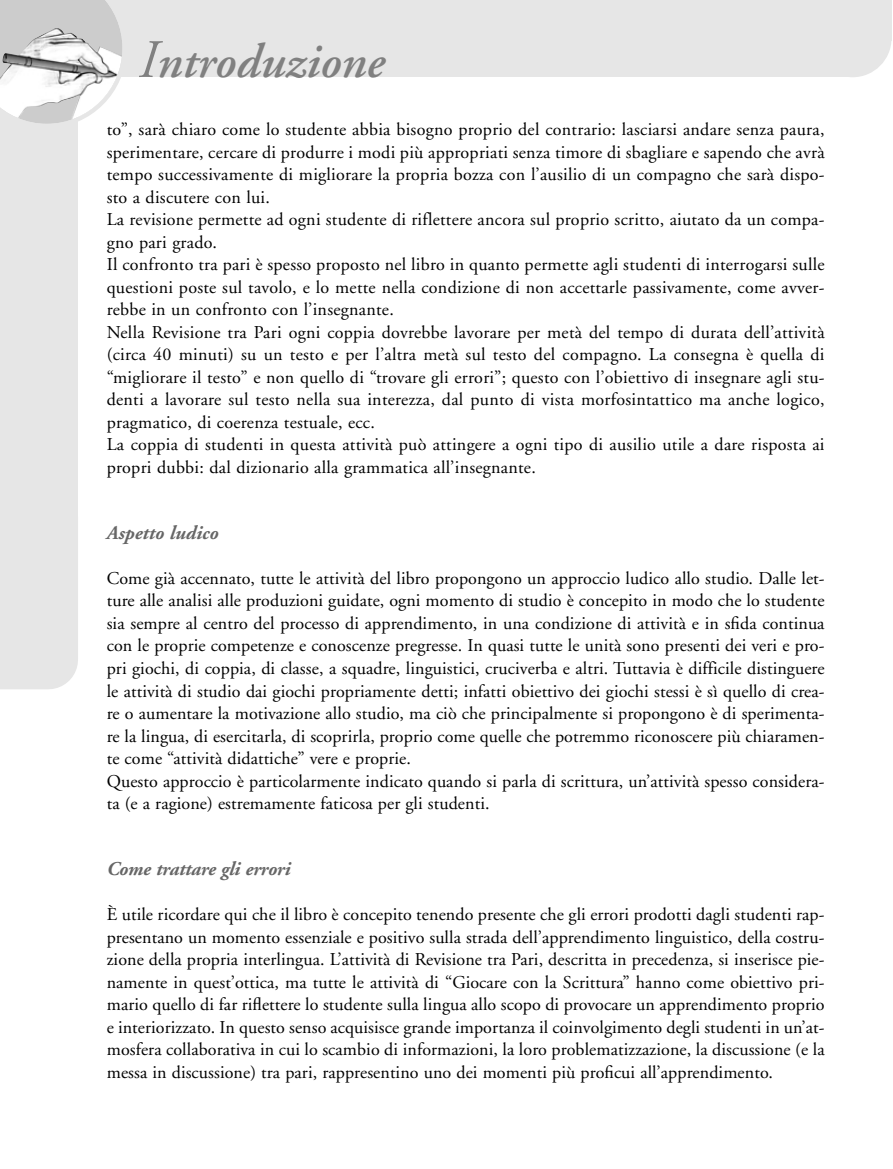
<style>
.page{position:relative;width:893px;height:1169px;background:#fff}
.page>*{position:absolute;margin:0;border:0;box-sizing:border-box;transform-origin:0 0}
.t1{font:italic 600 48.45px "Adobe Garamond";color:#808080}
.t2{font:italic 700 19.5px "Adobe Garamond";letter-spacing:-.01em;color:#666}
.t3{font:18px/22.5px "Adobe Garamond";letter-spacing:.015em;color:#000}
.s1{font-weight:400;font-size:54px}
</style>
<div class="page">
<div style="left:0;top:0;width:78px;height:583px;background:#e6e6e6"></div>
<div style="left:47px;top:0;width:805px;height:77px;background:#e6e6e6"></div>
<div style="left:833px;top:0;width:58px;height:41px;background:#e6e6e6"></div>
<div style="left:813px;top:0;width:78px;height:77px;background:#e6e6e6;border-radius:50%"></div>
<div style="left:0;top:603px;width:78px;height:86px;background:#e6e6e6"></div>
<div style="left:0;top:449px;width:78px;height:154px;background:#e6e6e6"></div>
<svg style="left:0;top:0;width:122px;height:124px"></svg>
<div style="left:0;top:0;width:23px;height:19px;background:#ccc"></div>
<h1 class="t1" style="left:139px;top:42px;width:247px"><span class="s1">I</span>ntroduzione</h1>
<p class="t3" style="left:107px;top:120px;width:719px">to”, sarà chiaro come lo studente abbia bisogno proprio del contrario: lasciarsi andare senza paura, sperimentare, cercare di produrre i modi più appropriati senza timore di sbagliare e sapendo che avrà tempo successivamente di migliorare la propria bozza con l’ausilio di un compagno che sarà dispo&shy;sto a discutere con lui.<br>La revisione permette ad ogni studente di riflettere ancora sul proprio scritto, aiutato da un compa&shy;gno pari grado.<br>Il confronto tra pari è spesso proposto nel libro in quanto permette agli studenti di interrogarsi sulle questioni poste sul tavolo, e lo mette nella condizione di non accettarle passivamente, come avver&shy;rebbe in un confronto con l’insegnante.<br>Nella Revisione tra Pari ogni coppia dovrebbe lavorare per metà del tempo di durata dell’attività (circa 40 minuti) su un testo e per l’altra metà sul testo del compagno. La consegna è quella di “migliorare il testo” e non quello di “trovare gli errori”; questo con l’obiettivo di insegnare agli stu&shy;denti a lavorare sul testo nella sua interezza, dal punto di vista morfosintattico ma anche logico, pragmatico, di coerenza testuale, ecc.<br>La coppia di studenti in questa attività può attingere a ogni tipo di ausilio utile a dare risposta ai propri dubbi: dal dizionario alla grammatica all’insegnante.</p>
<p class="t2" style="left:107px;top:525px;width:113px">Aspetto ludico</p>
<p class="t3" style="left:107px;top:568px;width:719px">Come già accennato, tutte le attività del libro propongono un approccio ludico allo studio. Dalle let&shy;ture alle analisi alle produzioni guidate, ogni momento di studio è concepito in modo che lo studente sia sempre al centro del processo di apprendimento, in una condizione di attività e in sfida continua con le proprie competenze e conoscenze pregresse. In quasi tutte le unità sono presenti dei veri e pro&shy;pri giochi, di coppia, di classe, a squadre, linguistici, cruciverba e altri. Tuttavia è difficile distinguere le attività di studio dai giochi propriamente detti; infatti obiettivo dei giochi stessi è sì quello di crea&shy;re o aumentare la motivazione allo studio, ma ciò che principalmente si propongono è di sperimenta&shy;re la lingua, di esercitarla, di scoprirla, proprio come quelle che potremmo riconoscere più chiaramen&shy;te come “attività didattiche” vere e proprie.<br>Questo approccio è particolarmente indicato quando si parla di scrittura, un’attività spesso considera&shy;ta (e a ragione) estremamente faticosa per gli studenti.</p>
<p class="t2" style="left:107px;top:861px;width:185px">Come trattare gli errori</p>
<p class="t3" style="left:107px;top:904px;width:719px;text-align:justify">È utile ricordare qui che il libro è concepito tenendo presente che gli errori prodotti dagli studenti rap&shy;presentano un momento essenziale e positivo sulla strada dell’apprendimento linguistico, della costru&shy;zione della propria interlingua. L’attività di Revisione tra Pari, descritta in precedenza, si inserisce pie&shy;namente in quest’ottica, ma tutte le attività di “Giocare con la Scrittura” hanno come obiettivo pri&shy;mario quello di far riflettere lo studente sulla lingua allo scopo di provocare un apprendimento proprio e interiorizzato. In questo senso acquisisce grande importanza il coinvolgimento degli studenti in un’at&shy;mosfera collaborativa in cui lo scambio di informazioni, la loro problematizzazione, la discussione (e la messa in discussione) tra pari, rappresentino uno dei momenti più proficui all’apprendimento.</p>
</div>
